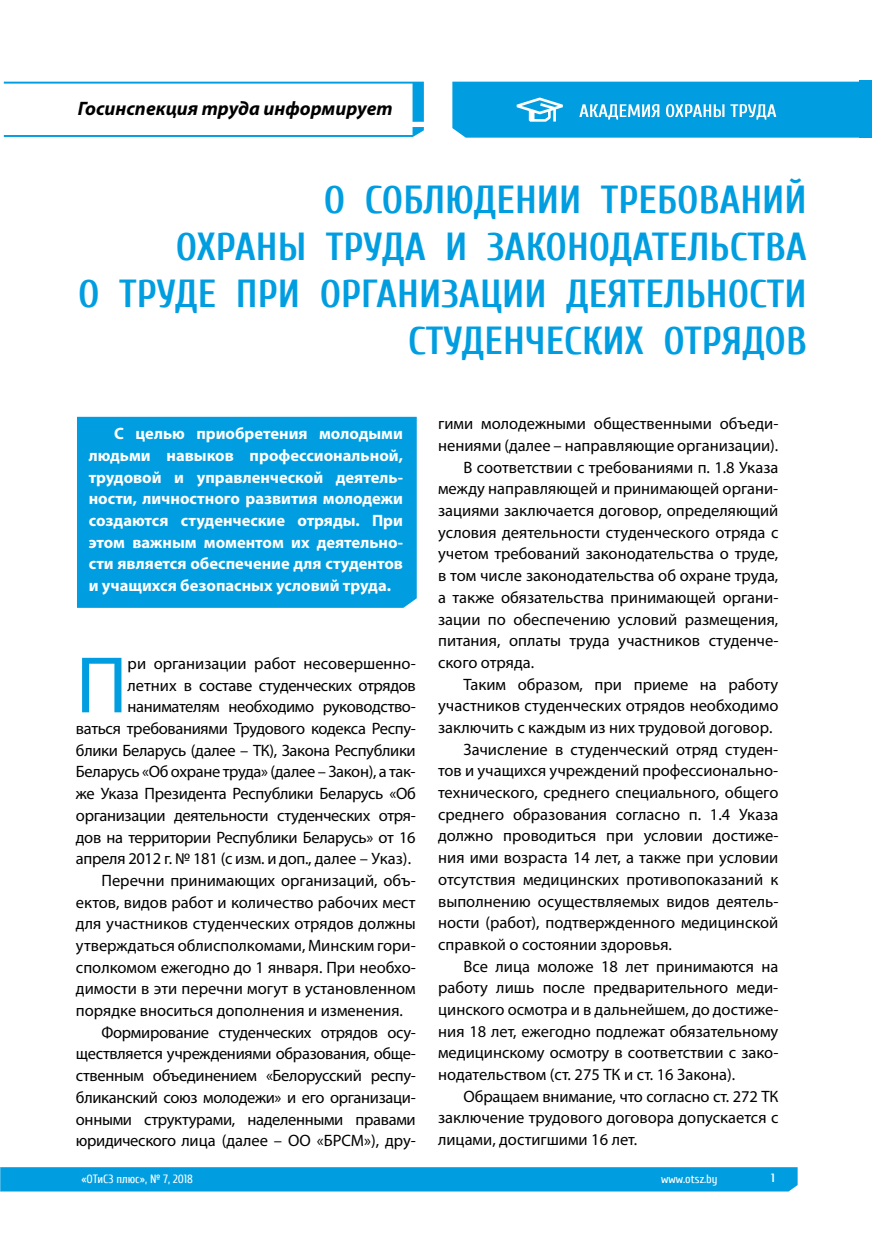
<style>
.page{position:relative;width:872px;height:1255px;background:#fff}
.page>*{position:absolute;margin:0;border:0;box-sizing:border-box;transform-origin:0 0}
.t1{font:80.85px "Myriad Pro";color:#009ee0}
.t2{font:700 39px/46.8px "Cuprum";color:#009ee0;text-align:right}
.t3{font:italic 700 19.5px "Myriad Pro";color:#000}
.t4{font:16.5px "Myriad Pro";color:#000}
.t5{font:16.5px "Myriad Pro";letter-spacing:-.02em;color:#000}
.t6{font:700 16.5px/21.8px "Myriad Pro";color:#fff;text-align:justify}
.t7{font:12px "Cuprum";color:#fff}
.t8{font:700 12px "Cuprum";color:#fff}
</style>
<div class="page">
<div style="left:0;top:1167px;width:797px;height:24px;background:#009ee0"></div>
<div style="left:77px;top:417px;width:340px;height:191px;background:#009ee0"></div>
<svg style="left:4px;top:82px;width:420px;height:55px"></svg>
<svg style="left:452px;top:82px;width:407px;height:56px"></svg>
<div style="left:859px;top:80px;width:13px;height:58px;background:#009ee0"></div>
<p class="t3" style="left:78px;top:95px;width:316px">Госинспекция труда информирует</p>
<h2 class="t2" style="left:78px;top:177px;width:730px">О СОБЛЮДЕНИИ ТРЕБОВАНИЙ<br>ОХРАНЫ ТРУДА И ЗАКОНОДАТЕЛЬСТВА<br>О ТРУДЕ ПРИ ОРГАНИЗАЦИИ ДЕЯТЕЛЬНОСТИ<br>СТУДЕНЧЕСКИХ ОТРЯДОВ</h2>
<p class="t6" style="left:89px;top:422px;width:316px;text-indent:26px">С целью приобретения молодыми людьми навыков профессиональной, трудовой и управленческой деятель&shy;ности, личностного развития молодежи создаются студенческие отряды. При этом важным моментом их деятельно&shy;сти является обеспечение для студентов и учащихся безопасных условий труда.</p>
<h1 class="t1" style="left:76px;top:635px;width:53px">П</h1>
<p class="t4" style="left:128px;top:653px;width:290px">ри организации работ несовершенно-</p>
<p class="t5" style="left:128px;top:675px;width:290px">летних в составе студенческих отрядов</p>
<p class="t5" style="left:128px;top:696px;width:290px">нанимателям необходимо руководство-</p>
<p class="t5" style="left:76px;top:718px;width:341px">ваться требованиями Трудового кодекса Респу-</p>
<p class="t5" style="left:76px;top:740px;width:341px">блики Беларусь (далее – ТК), Закона Республики</p>
<p class="t5" style="left:76px;top:761px;width:341px">Беларусь «Об охране труда» (далее – Закон), а так-</p>
<p class="t5" style="left:76px;top:783px;width:341px">же Указа Президента Республики Беларусь «Об</p>
<p class="t5" style="left:76px;top:805px;width:341px">организации деятельности студенческих отря-</p>
<p class="t5" style="left:76px;top:826px;width:341px">дов на территории Республики Беларусь» от 16</p>
<p class="t5" style="left:76px;top:848px;width:337px">апреля 2012 г. № 181 (с изм. и доп., далее – Указ).</p>
<p class="t4" style="left:101px;top:870px;width:316px">Перечни принимающих организаций, объ-</p>
<p class="t4" style="left:76px;top:891px;width:341px">ектов, видов работ и количество рабочих мест</p>
<p class="t4" style="left:76px;top:913px;width:341px">для участников студенческих отрядов должны</p>
<p class="t4" style="left:76px;top:935px;width:341px">утверждаться облисполкомами, Минским гори-</p>
<p class="t4" style="left:76px;top:956px;width:341px">сполкомом ежегодно до 1 января. При необхо-</p>
<p class="t4" style="left:76px;top:978px;width:341px">димости в эти перечни могут в установленном</p>
<p class="t4" style="left:76px;top:1000px;width:328px">порядке вноситься дополнения и изменения.</p>
<p class="t5" style="left:101px;top:1021px;width:316px">Формирование студенческих отрядов осу-</p>
<p class="t5" style="left:76px;top:1043px;width:341px">ществляется учреждениями образования, обще-</p>
<p class="t5" style="left:76px;top:1065px;width:341px">ственным объединением «Белорусский респу-</p>
<p class="t5" style="left:76px;top:1087px;width:341px">бликанский союз молодежи» и его организаци-</p>
<p class="t5" style="left:76px;top:1108px;width:341px">онными структурами, наделенными правами</p>
<p class="t4" style="left:76px;top:1130px;width:341px">юридического лица (далее – ОО «БРСМ»), дру-</p>
<p class="t4" style="left:438px;top:413px;width:342px">гими молодежными общественными объеди-</p>
<p class="t4" style="left:438px;top:435px;width:342px">нениями (далее – направляющие организации).</p>
<p class="t4" style="left:463px;top:457px;width:316px">В соответствии с требованиями п. 1.8 Указа</p>
<p class="t4" style="left:438px;top:478px;width:342px">между направляющей и принимающей органи-</p>
<p class="t4" style="left:438px;top:500px;width:342px">зациями заключается договор, определяющий</p>
<p class="t4" style="left:438px;top:522px;width:342px">условия деятельности студенческого отряда с</p>
<p class="t4" style="left:438px;top:543px;width:342px">учетом требований законодательства о труде,</p>
<p class="t4" style="left:438px;top:565px;width:342px">в том числе законодательства об охране труда,</p>
<p class="t4" style="left:438px;top:587px;width:342px">а также обязательства принимающей органи-</p>
<p class="t4" style="left:438px;top:609px;width:342px">зации по обеспечению условий размещения,</p>
<p class="t4" style="left:438px;top:630px;width:342px">питания, оплаты труда участников студенче-</p>
<p class="t4" style="left:438px;top:652px;width:98px">ского отряда.</p>
<p class="t4" style="left:463px;top:674px;width:316px">Таким образом, при приеме на работу</p>
<p class="t4" style="left:438px;top:695px;width:342px">участников студенческих отрядов необходимо</p>
<p class="t4" style="left:438px;top:717px;width:336px">заключить с каждым из них трудовой договор.</p>
<p class="t4" style="left:463px;top:739px;width:316px">Зачисление в студенческий отряд студен-</p>
<p class="t4" style="left:438px;top:760px;width:342px">тов и учащихся учреждений профессионально-</p>
<p class="t4" style="left:438px;top:782px;width:342px">технического, среднего специального, общего</p>
<p class="t4" style="left:438px;top:804px;width:342px">среднего образования согласно п. 1.4 Указа</p>
<p class="t4" style="left:438px;top:825px;width:342px">должно проводиться при условии достиже-</p>
<p class="t4" style="left:438px;top:847px;width:342px">ния ими возраста 14 лет, а также при условии</p>
<p class="t4" style="left:438px;top:869px;width:342px">отсутствия медицинских противопоказаний к</p>
<p class="t4" style="left:438px;top:890px;width:342px">выполнению осуществляемых видов деятель-</p>
<p class="t4" style="left:438px;top:912px;width:342px">ности (работ), подтвержденного медицинской</p>
<p class="t4" style="left:438px;top:934px;width:235px">справкой о состоянии здоровья.</p>
<p class="t4" style="left:463px;top:955px;width:316px">Все лица моложе 18 лет принимаются на</p>
<p class="t4" style="left:438px;top:977px;width:342px">работу лишь после предварительного меди-</p>
<p class="t4" style="left:438px;top:999px;width:342px">цинского осмотра и в дальнейшем, до достиже-</p>
<p class="t4" style="left:438px;top:1020px;width:342px">ния 18 лет, ежегодно подлежат обязательному</p>
<p class="t4" style="left:438px;top:1042px;width:342px">медицинскому осмотру в соответствии с зако-</p>
<p class="t4" style="left:438px;top:1064px;width:299px">нодательством (ст. 275 ТК и ст. 16 Закона).</p>
<p class="t4" style="left:463px;top:1086px;width:316px">Обращаем внимание, что согласно ст. 272 ТК</p>
<p class="t4" style="left:438px;top:1107px;width:342px">заключение трудового договора допускается с</p>
<p class="t4" style="left:438px;top:1129px;width:201px">лицами, достигшими 16 лет.</p>
<p class="t7" style="left:81px;top:1172px;width:113px">«ОТиСЗ плюс», № 7, 2018</p>
<p class="t7" style="left:661px;top:1172px;width:58px">www.otsz.by</p>
<p class="t8" style="left:771px;top:1171px;width:5px">1</p>
</div>
